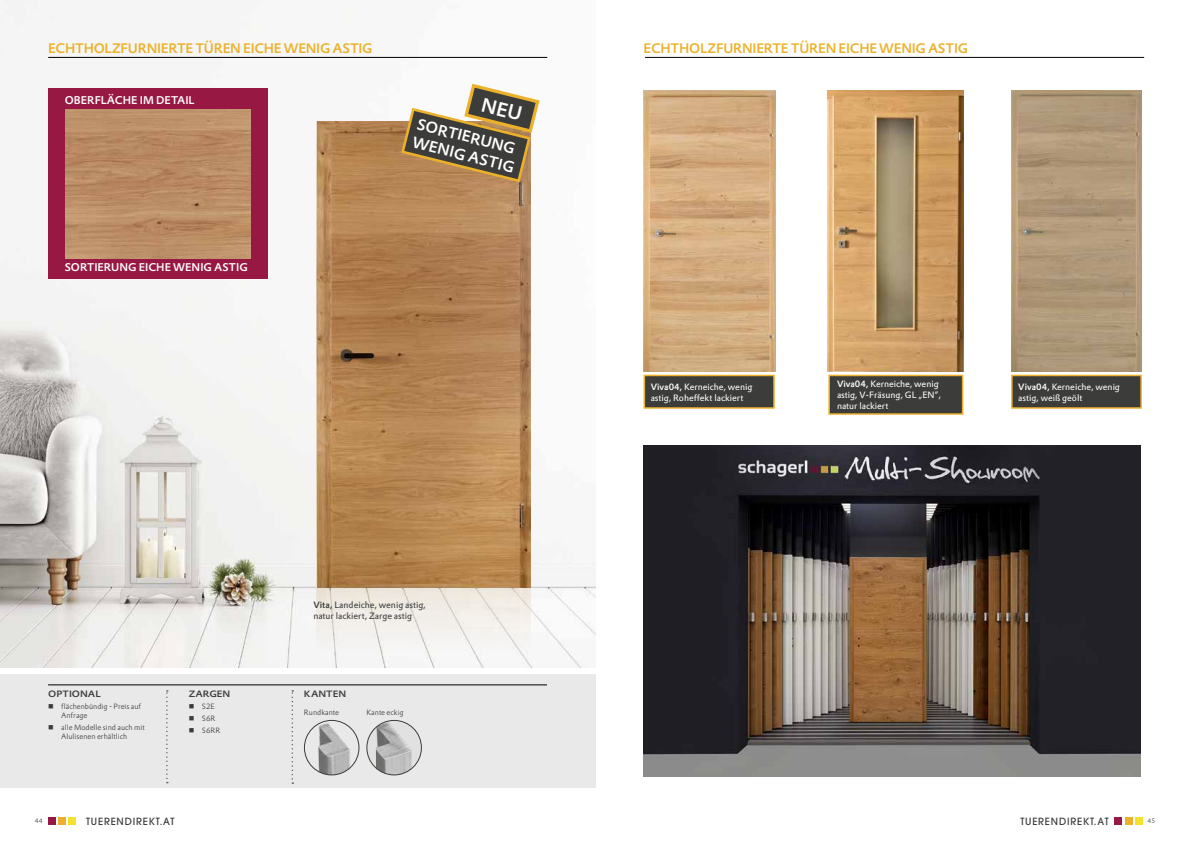
<style>
.page{position:relative;width:1191px;height:842px;background:#fff}
.page>*{position:absolute;margin:0;border:0;box-sizing:border-box;transform-origin:0 0}
.t1{font:500 15.4px/18.5px "DTL Prokyon TPRO";color:#fff}
.t2{font:500 13.5px "DTL Prokyon TPRO";letter-spacing:-.02em;color:#ecb12a}
.t3{font:500 11px "DTL Prokyon TPRO";color:#fff}
.t4{font:500 9.9px "ITC Avant Garde Std";letter-spacing:.08em;color:#3c3c3b}
.t5{font:9px/10.8px "DTL Prokyon T";color:#fff}
.t6{font:9px/10.8px "DTL Prokyon T";letter-spacing:-.005em;color:#3c3c3b}
.t7{font:500 9px "DTL Prokyon TPRO";color:#3c3c3b;scale:1.1 1}
.t8{font:300 7.5px/9px "DTL Prokyon TPRO";color:#3c3c3b}
.t9{font:300 6.4px "DTL Prokyon TPRO";color:#3c3c3b}
.s1{font-family:"DTL Prokyon TPRO";font-weight:500}
</style>
<div class="page">
<div style="left:48px;top:817px;width:8px;height:8px;background:#971843"></div>
<div style="left:58px;top:817px;width:8px;height:8px;background:#ecb12a"></div>
<div style="left:69px;top:817px;width:7px;height:8px;background:#f7e12f"></div>
<div style="left:1114px;top:817px;width:8px;height:8px;background:#971843"></div>
<div style="left:1125px;top:817px;width:7px;height:8px;background:#ecb12a"></div>
<div style="left:1135px;top:817px;width:7px;height:8px;background:#f7e12f"></div>
<img style="left:643px;top:90px;width:132px;height:282px">
<img style="left:0;top:0;width:596px;height:667px">
<hr style="left:48px;top:57px;width:499px;height:1px;background:#000">
<div style="left:0;top:674px;width:595px;height:114px;background:#e9e9e9"></div>
<hr style="left:48px;top:685px;width:499px;height:1px;background:#000">
<svg style="left:166px;top:690px;width:2px;height:93px"></svg>
<svg style="left:292px;top:690px;width:1px;height:94px"></svg>
<img style="left:318px;top:722px;width:33px;height:53px">
<div style="left:304px;top:720px;width:55px;height:55px;border:1px solid #3c3c3b;border-radius:50%"></div>
<div style="left:643px;top:375px;width:131px;height:34px;background:#3c3c3b;border:2px solid #ecb12a"></div>
<div style="left:48px;top:89px;width:220px;height:190px;background:#971843"></div>
<div style="left:1011px;top:375px;width:130px;height:34px;background:#3c3c3b;border:2px solid #ecb12a"></div>
<img style="left:1011px;top:90px;width:131px;height:282px">
<div style="left:367px;top:720px;width:54px;height:55px;background:#e1e1e1;border-radius:50%"></div>
<img style="left:376px;top:722px;width:35px;height:53px">
<div style="left:366px;top:720px;width:56px;height:55px;border:1px solid #3c3c3b;border-radius:50%"></div>
<hr style="left:645px;top:57px;width:499px;height:1px;background:#000">
<img style="left:316px;top:121px;width:215px;height:546px">
<div style="left:828px;top:375px;width:135px;height:40px;background:#3c3c3b;border:2px solid #ecb12a"></div>
<img style="left:828px;top:90px;width:135px;height:282px">
<img style="left:643px;top:445px;width:497px;height:332px">
<img style="left:65px;top:109px;width:186px;height:149px">
<svg style="left:399px;top:82px;width:142px;height:102px"></svg>
<h2 class="t2" style="left:48px;top:39px;width:326px">ECHTHOLZFURNIERTE TÜREN EICHE WENIG ASTIG</h2>
<h2 class="t2" style="left:643px;top:39px;width:326px">ECHTHOLZFURNIERTE TÜREN EICHE WENIG ASTIG</h2>
<p class="t3" style="left:65px;top:92px;width:132px">OBERFLÄCHE IM DETAIL</p>
<p class="t3" style="left:65px;top:260px;width:185px">SORTIERUNG EICHE WENIG ASTIG</p>
<h1 class="t1" style="left:420px;top:115px;width:106px;rotate:14deg">SORTIERUNG<br>WENIG ASTIG</h1>
<p class="t7" style="left:48px;top:687px;width:49px">OPTIONAL</p>
<p class="t8" style="left:61px;top:701px;width:82px;text-indent:-13px">■ flächenbündig - Preis auf<br>Anfrage</p>
<p class="t8" style="left:61px;top:722px;width:85px;text-indent:-13px">■ alle Modelle sind auch mit<br>Alulisenen erhältlich</p>
<p class="t7" style="left:189px;top:688px;width:39px">ZARGEN</p>
<p class="t8" style="left:189px;top:702px;width:28px">■ S2E</p>
<p class="t8" style="left:189px;top:714px;width:28px">■ S6R</p>
<p class="t8" style="left:189px;top:726px;width:33px">■ S6RR</p>
<p class="t6" style="left:313px;top:599px;width:114px"><span class="s1">Vita,</span> Landeiche, wenig astig, natur lackiert, Zarge astig</p>
<p class="t7" style="left:304px;top:688px;width:40px">KANTEN</p>
<p class="t8" style="left:304px;top:708px;width:37px">Rundkante</p>
<p class="t8" style="left:366px;top:708px;width:39px">Kante eckig</p>
<p class="t5" style="left:650px;top:381px;width:103px"><span class="s1">Viva04,</span> Kerneiche, wenig astig, Roheffekt lackiert</p>
<p class="t5" style="left:837px;top:379px;width:106px"><span class="s1">Viva04,</span> Kerneiche, wenig astig, V-Fräsung, GL „EN“, natur lackiert</p>
<p class="t5" style="left:1018px;top:381px;width:103px"><span class="s1">Viva04,</span> Kerneiche, wenig astig, weiß geölt</p>
<p class="t9" style="left:35px;top:816px;width:9px">44</p>
<p class="t4" style="left:86px;top:815px;width:90px">TUERENDIREKT.AT</p>
<p class="t4" style="left:1020px;top:815px;width:90px">TUERENDIREKT.AT</p>
<p class="t9" style="left:1147px;top:817px;width:9px">45</p>
</div>
